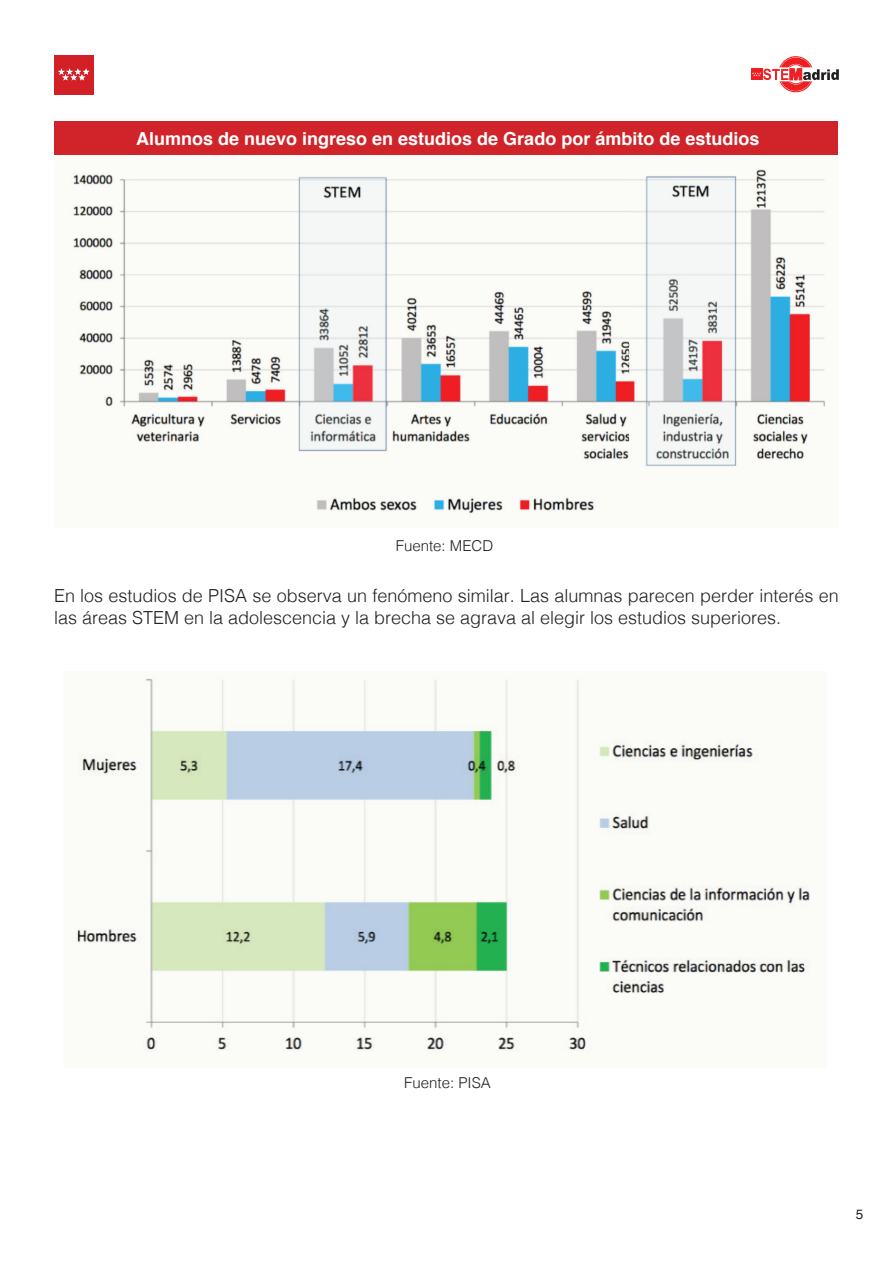
<style>
.page{position:relative;width:893px;height:1263px;background:#fff}
.page>*{position:absolute;margin:0;border:0;box-sizing:border-box;transform-origin:0 0}
.t1{font:300 18px/21.6px "Helvetica";color:#231f20}
.t2{font:700 18px "Helvetica";color:#fff}
.t3{font:300 15px "Helvetica";color:#231f20}
.t4{font:13.5px "Helvetica";color:#231f20}
</style>
<div class="page">
<img style="left:71px;top:155px;width:755px;height:360px">
<div style="left:54px;top:121px;width:783px;height:33px;background:#d1232a"></div>
<img style="left:71px;top:675px;width:739px;height:377px">
<div style="left:751px;top:69px;width:11px;height:11px;background:#ee1f23"></div>
<svg style="left:752px;top:56px;width:87px;height:36px"></svg>
<div style="left:54px;top:55px;width:39px;height:39px;background:#d32026"></div>
<svg style="left:58px;top:68px;width:31px;height:12px"></svg>
<p class="t2" style="left:136px;top:124px;width:625px">Alumnos de nuevo ingreso en estudios de Grado por ámbito de estudios</p>
<p class="t3" style="left:396px;top:533px;width:99px">Fuente: MECD</p>
<p class="t1" style="left:54px;top:584px;width:786px">En los estudios de PISA se observa un fenómeno similar. Las alumnas parecen perder interés en las áreas STEM en la adolescencia y la brecha se agrava al elegir los estudios superiores.</p>
<p class="t3" style="left:404px;top:1069px;width:88px">Fuente: PISA</p>
<p class="t4" style="left:856px;top:1204px;width:9px">5</p>
</div>
